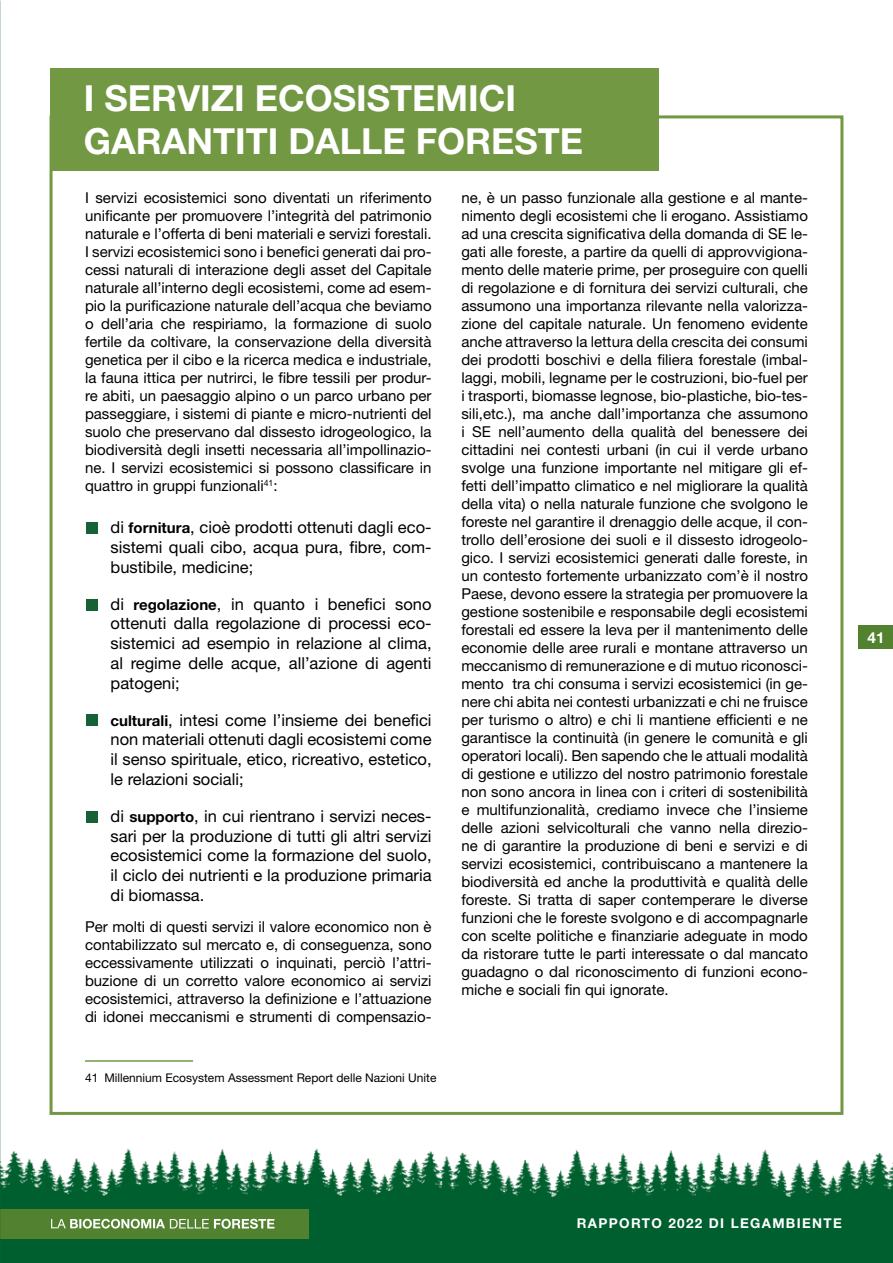
<style>
.page{position:relative;width:893px;height:1263px;background:#fff}
.page>*{position:absolute;margin:0;border:0;box-sizing:border-box;transform-origin:0 0}
.t1{font:700 36px/43.2px "Helvetica Neue LT Std";color:#fff}
.t2{font:16.5px/19.8px "Helvetica Neue LT Std";color:#000;text-align:justify}
.t3{font:700 15.3px "Helvetica Neue LT Std";color:#fff}
.t4{font:15px/18px "Helvetica Neue LT Std";color:#000;text-align:justify}
.t5{font:700 13.5px "Helvetica Neue LT Std";letter-spacing:.1em;color:#fff}
.t6{font:12px "Helvetica Neue LT Std";color:#000}
.s1{font-weight:700;font-size:15px}
</style>
<div class="page">
<img style="left:0;top:1135px;width:893px;height:128px">
<div style="left:859px;top:625px;width:34px;height:24px;background:#52822f"></div>
<div style="left:0;top:1209px;width:308px;height:29px;background:#52822f"></div>
<svg style="left:51px;top:1219px;width:223px;height:10px"></svg>
<div style="left:50px;top:68px;width:608px;height:102px;background:#739844"></div>
<hr style="left:85px;top:1060px;width:108px;height:2px;background:#739844">
<div style="left:86px;top:522px;width:12px;height:12px;background:#176134"></div>
<div style="left:86px;top:599px;width:12px;height:11px;background:#176134"></div>
<div style="left:86px;top:715px;width:12px;height:11px;background:#176134"></div>
<div style="left:86px;top:811px;width:12px;height:12px;background:#176134"></div>
<h1 class="t1" style="left:84px;top:76px;width:501px">I SERVIZI ECOSISTEMICI<br>GARANTITI DALLE FORESTE</h1>
<p class="t4" style="left:85px;top:189px;width:348px">I servizi ecosistemici sono diventati un riferimento unificante per promuovere l’integrità del patrimonio naturale e l’offerta di beni materiali e servizi forestali.<br>I servizi ecosistemici sono i benefici generati dai pro&shy;cessi naturali di interazione degli asset del Capitale naturale all’interno degli ecosistemi, come ad esem&shy;pio la purificazione naturale dell’acqua che beviamo o dell’aria che respiriamo, la formazione di suolo fertile da coltivare, la conservazione della diversità genetica per il cibo e la ricerca medica e industriale, la fauna ittica per nutrirci, le fibre tessili per produr&shy;re abiti, un paesaggio alpino o un parco urbano per passeggiare, i sistemi di piante e micro-nutrienti del suolo che preservano dal dissesto idrogeologico, la biodiversità degli insetti necessaria all’impollinazio&shy;ne. I servizi ecosistemici si possono classificare in quattro in gruppi funzionali<sup>41</sup>:</p>
<p class="t2" style="left:111px;top:517px;width:323px">di <span class="s1">fornitura</span>, cioè prodotti ottenuti dagli eco&shy;sistemi quali cibo, acqua pura, fibre, com&shy;bustibile, medicine;</p>
<p class="t2" style="left:111px;top:594px;width:323px">di <span class="s1">regolazione</span>, in quanto i benefici sono ottenuti dalla regolazione di processi eco&shy;sistemici ad esempio in relazione al clima, al regime delle acque, all’azione di agenti patogeni;</p>
<p class="t2" style="left:111px;top:710px;width:323px"><span class="s1">culturali</span>, intesi come l’insieme dei benefici non materiali ottenuti dagli ecosistemi come il senso spirituale, etico, ricreativo, estetico, le relazioni sociali;</p>
<p class="t2" style="left:111px;top:806px;width:323px">di <span class="s1">supporto</span>, in cui rientrano i servizi neces&shy;sari per la produzione di tutti gli altri servizi ecosistemici come la formazione del suolo, il ciclo dei nutrienti e la produzione primaria di biomassa.</p>
<p class="t4" style="left:85px;top:917px;width:348px">Per molti di questi servizi il valore economico non è contabilizzato sul mercato e, di conseguenza, sono eccessivamente utilizzati o inquinati, perciò l’attri&shy;buzione di un corretto valore economico ai servizi ecosistemici, attraverso la definizione e l’attuazione di idonei meccanismi e strumenti di compensazio-</p>
<p class="t6" style="left:85px;top:1071px;width:353px">41 Millennium Ecosystem Assessment Report delle Nazioni Unite</p>
<p class="t4" style="left:461px;top:189px;width:348px">ne, è un passo funzionale alla gestione e al mante&shy;nimento degli ecosistemi che li erogano. Assistiamo ad una crescita significativa della domanda di SE le&shy;gati alle foreste, a partire da quelli di approvvigiona&shy;mento delle materie prime, per proseguire con quelli di regolazione e di fornitura dei servizi culturali, che assumono una importanza rilevante nella valorizza&shy;zione del capitale naturale. Un fenomeno evidente anche attraverso la lettura della crescita dei consumi dei prodotti boschivi e della filiera forestale (imbal&shy;laggi, mobili, legname per le costruzioni, bio-fuel per i trasporti, biomasse legnose, bio-plastiche, bio-tes&shy;sili,etc.), ma anche dall’importanza che assumono i SE nell’aumento della qualità del benessere dei cittadini nei contesti urbani (in cui il verde urbano svolge una funzione importante nel mitigare gli ef&shy;fetti dell’impatto climatico e nel migliorare la qualità della vita) o nella naturale funzione che svolgono le foreste nel garantire il drenaggio delle acque, il con&shy;trollo dell’erosione dei suoli e il dissesto idrogeolo&shy;gico. I servizi ecosistemici generati dalle foreste, in un contesto fortemente urbanizzato com’è il nostro Paese, devono essere la strategia per promuovere la gestione sostenibile e responsabile degli ecosistemi forestali ed essere la leva per il mantenimento delle economie delle aree rurali e montane attraverso un meccanismo di remunerazione e di mutuo riconosci&shy;mento tra chi consuma i servizi ecosistemici (in ge&shy;nere chi abita nei contesti urbanizzati e chi ne fruisce per turismo o altro) e chi li mantiene efficienti e ne garantisce la continuità (in genere le comunità e gli operatori locali). Ben sapendo che le attuali modalità di gestione e utilizzo del nostro patrimonio forestale non sono ancora in linea con i criteri di sostenibilità e multifunzionalità, crediamo invece che l’insieme delle azioni selvicolturali che vanno nella direzio&shy;ne di garantire la produzione di beni e servizi e di servizi ecosistemici, contribuiscano a mantenere la biodiversità ed anche la produttività e qualità delle foreste. Si tratta di saper contemperare le diverse funzioni che le foreste svolgono e di accompagnarle con scelte politiche e finanziarie adeguate in modo da ristorare tutte le parti interessate o dal mancato guadagno o dal riconoscimento di funzioni econo&shy;miche e sociali fin qui ignorate.</p>
<p class="t3" style="left:867px;top:628px;width:18px">41</p>
<p class="t5" style="left:577px;top:1215px;width:267px">RAPPORTO 2022 DI LEGAMBIENTE</p>
</div>
